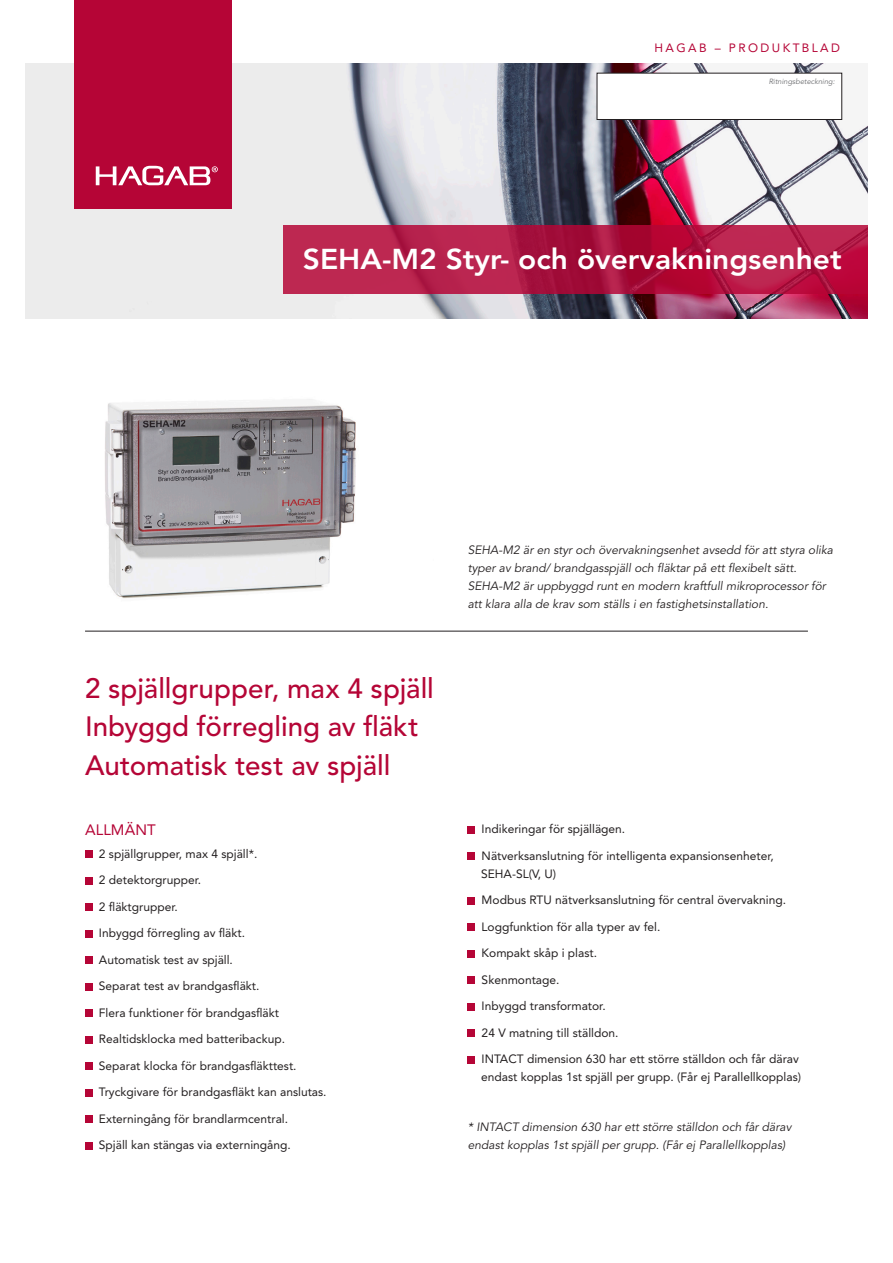
<style>
.page{position:relative;width:893px;height:1263px;background:#fff}
.page>*{position:absolute;margin:0;border:0;box-sizing:border-box;transform-origin:0 0}
.t1{font:800 28.5px "Avenir LT Std";color:#fff;scale:1.05 1}
.Datablad___rubrik{font:500 27.75px "Avenir LT Std";color:#b50536}
.Datablad_-_mellanrub{font:15px "Avenir LT Std";letter-spacing:.01em;color:#b50536}
.Datablad_-_brödtext{font:12px/18px "Avenir LT Std";color:#231f20}
.Datablad_-_bröd_kurs{font:italic 12px/18px "Avenir LT Std";color:#231f20}
.Datablad_mellanrubri{font:italic 12px/18px "Avenir LT Std";color:#231f20}
.t2{font:12px "Avenir LT Std";letter-spacing:.2em;color:#b50536}
.t3{font:italic 7.5px "Avenir LT Std";color:#6c6d70}
</style>
<div class="page">
<img style="left:85px;top:399px;width:393px;height:232px">
<img style="left:26px;top:64px;width:841px;height:255px">
<div style="left:74px;top:0;width:158px;height:209px;background:#b50536"></div>
<svg style="left:96px;top:166px;width:122px;height:19px"></svg>
<div style="left:85px;top:850px;width:7px;height:8px;background:#b50536"></div>
<div style="left:85px;top:877px;width:7px;height:7px;background:#b50536"></div>
<div style="left:85px;top:903px;width:7px;height:8px;background:#b50536"></div>
<div style="left:85px;top:930px;width:7px;height:7px;background:#b50536"></div>
<div style="left:85px;top:956px;width:7px;height:8px;background:#b50536"></div>
<div style="left:85px;top:983px;width:7px;height:7px;background:#b50536"></div>
<div style="left:85px;top:1009px;width:7px;height:8px;background:#b50536"></div>
<div style="left:85px;top:1036px;width:7px;height:7px;background:#b50536"></div>
<div style="left:85px;top:1062px;width:7px;height:8px;background:#b50536"></div>
<div style="left:85px;top:1089px;width:7px;height:7px;background:#b50536"></div>
<div style="left:85px;top:1115px;width:7px;height:8px;background:#b50536"></div>
<div style="left:85px;top:1142px;width:7px;height:7px;background:#b50536"></div>
<div style="left:468px;top:826px;width:7px;height:7px;background:#b50536"></div>
<div style="left:468px;top:852px;width:7px;height:8px;background:#b50536"></div>
<div style="left:468px;top:897px;width:7px;height:7px;background:#b50536"></div>
<div style="left:468px;top:923px;width:7px;height:8px;background:#b50536"></div>
<div style="left:468px;top:950px;width:7px;height:7px;background:#b50536"></div>
<div style="left:468px;top:976px;width:7px;height:8px;background:#b50536"></div>
<div style="left:468px;top:1003px;width:7px;height:7px;background:#b50536"></div>
<div style="left:468px;top:1029px;width:7px;height:8px;background:#b50536"></div>
<div style="left:468px;top:1056px;width:7px;height:7px;background:#b50536"></div>
<svg style="left:283px;top:225px;width:584px;height:68px;fill:#bb224d"></svg>
<hr style="left:85px;top:631px;width:723px;height:1px;background:#231f20">
<div style="left:597px;top:73px;width:245px;height:46px;background:#fff"></div>
<div style="left:597px;top:73px;width:245px;height:47px;border:1px solid #231f20"></div>
<p class="t2" style="left:655px;top:40px;width:187px">HAGAB – PRODUKTBLAD</p>
<p class="t3" style="left:769px;top:77px;width:68px">Ritningsbeteckning:</p>
<p class="t1" style="left:303px;top:242px;width:515px">SEHA-M2 Styr- och övervakningsenhet</p>
<p class="Datablad___rubrik" style="left:85px;top:672px;width:350px">2 spjällgrupper, max 4 spjäll</p>
<p class="Datablad___rubrik" style="left:85px;top:711px;width:335px">Inbyggd förregling av fläkt</p>
<p class="Datablad___rubrik" style="left:85px;top:749px;width:307px">Automatisk test av spjäll</p>
<p class="Datablad_-_mellanrub" style="left:85px;top:821px;width:72px">ALLMÄNT</p>
<p class="Datablad_-_brödtext" style="left:99px;top:844px;width:160px">2 spjällgrupper, max 4 spjäll*.</p>
<p class="Datablad_-_brödtext" style="left:99px;top:871px;width:104px">2 detektorgrupper.</p>
<p class="Datablad_-_brödtext" style="left:99px;top:898px;width:80px">2 fläktgrupper.</p>
<p class="Datablad_-_brödtext" style="left:99px;top:924px;width:148px">Inbyggd förregling av fläkt.</p>
<p class="Datablad_-_brödtext" style="left:99px;top:951px;width:136px">Automatisk test av spjäll.</p>
<p class="Datablad_-_brödtext" style="left:99px;top:977px;width:162px">Separat test av brandgasfläkt.</p>
<p class="Datablad_-_brödtext" style="left:99px;top:1004px;width:182px">Flera funktioner för brandgasfläkt</p>
<p class="Datablad_-_brödtext" style="left:99px;top:1030px;width:188px">Realtidsklocka med batteribackup.</p>
<p class="Datablad_-_brödtext" style="left:99px;top:1057px;width:199px">Separat klocka för brandgasfläkttest.</p>
<p class="Datablad_-_brödtext" style="left:99px;top:1083px;width:229px">Tryckgivare för brandgasfläkt kan anslutas.</p>
<p class="Datablad_-_brödtext" style="left:99px;top:1110px;width:191px">Externingång för brandlarmcentral.</p>
<p class="Datablad_-_brödtext" style="left:99px;top:1136px;width:193px">Spjäll kan stängas via externingång.</p>
<p class="Datablad_-_bröd_kurs" style="left:468px;top:541px;width:367px">SEHA-M2 är en styr och övervakningsenhet avsedd för att styra olika typer av brand/ brandgasspjäll och fläktar på ett flexibelt sätt.<br>SEHA-M2 är uppbyggd runt en modern kraftfull mikroprocessor för att klara alla de krav som ställs i en fastighetsinstallation.</p>
<p class="Datablad_-_brödtext" style="left:482px;top:820px;width:145px">Indikeringar för spjällägen.</p>
<p class="Datablad_-_brödtext" style="left:481px;top:846px;width:294px">Nätverksanslutning för intelligenta expansionsenheter,<br>SEHA-SL(V, U)</p>
<p class="Datablad_-_brödtext" style="left:482px;top:891px;width:306px">Modbus RTU nätverksanslutning för central övervakning.</p>
<p class="Datablad_-_brödtext" style="left:482px;top:917px;width:180px">Loggfunktion för alla typer av fel.</p>
<p class="Datablad_-_brödtext" style="left:482px;top:944px;width:117px">Kompakt skåp i plast.</p>
<p class="Datablad_-_brödtext" style="left:482px;top:970px;width:79px">Skenmontage.</p>
<p class="Datablad_-_brödtext" style="left:482px;top:997px;width:126px">Inbyggd transformator.</p>
<p class="Datablad_-_brödtext" style="left:482px;top:1024px;width:138px">24 V matning till ställdon.</p>
<p class="Datablad_-_brödtext" style="left:481px;top:1050px;width:322px">INTACT dimension 630 har ett större ställdon och får därav endast kopplas 1st spjäll per grupp. (Får ej Parallellkopplas)</p>
<p class="Datablad_mellanrubri" style="left:468px;top:1118px;width:325px">* INTACT dimension 630 har ett större ställdon och får därav endast kopplas 1st spjäll per grupp. (Får ej Parallellkopplas)</p>
</div>
